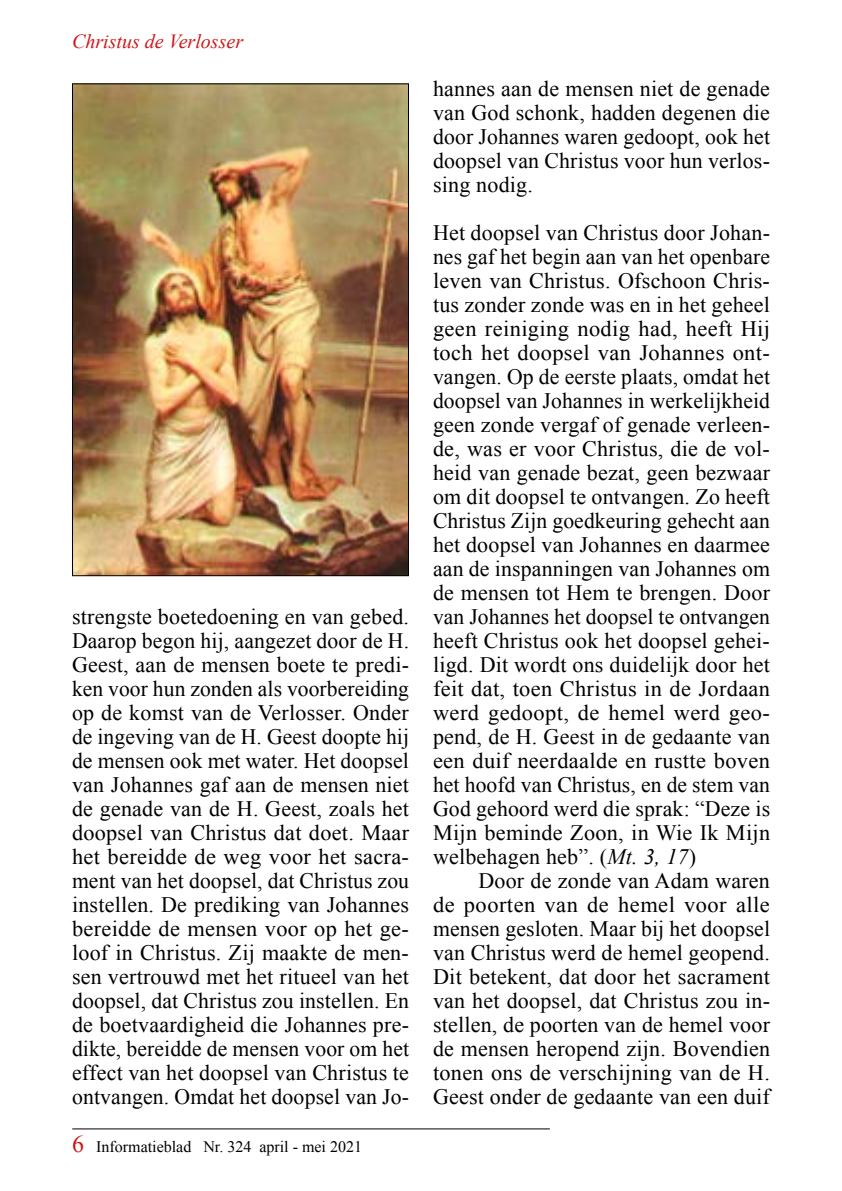
<style>
.page{position:relative;width:842px;height:1191px;background:#fff}
.page>*{position:absolute;margin:0;border:0;box-sizing:border-box;transform-origin:0 0}
.t1{font:22px/24px "Times New Roman";letter-spacing:.01em;color:#000;text-align:justify}
.t2{font:italic 20px "Times New Roman";color:#cd1719}
.t3{font:16px "Times New Roman";color:#000}
.s1{font-size:24px;color:#cd1719}
.s2{font-style:italic}
</style>
<div class="page">
<hr style="left:72px;top:1128px;width:478px;height:1px;background:#000">
<img style="left:74px;top:85px;width:333px;height:489px">
<p class="t2" style="left:72px;top:27px;width:173px">Christus de Verlosser</p>
<p class="t1" style="left:72px;top:604px;width:339px">strengste boetedoening en van gebed.<br>Daarop begon hij, aangezet door de H.<br>Geest, aan de mensen boete te predi&shy;ken voor hun zonden als voorbereiding op de komst van de Verlosser. Onder de ingeving van de H. Geest doopte hij de mensen ook met water. Het doopsel van Johannes gaf aan de mensen niet de genade van de H. Geest, zoals het doopsel van Christus dat doet. Maar het bereidde de weg voor het sacra&shy;ment van het doopsel, dat Christus zou instellen. De prediking van Johannes bereidde de mensen voor op het ge&shy;loof in Christus. Zij maakte de men&shy;sen vertrouwd met het ritueel van het doopsel, dat Christus zou instellen. En de boetvaardigheid die Johannes pre&shy;dikte, bereidde de mensen voor om het effect van het doopsel van Christus te ontvangen. Omdat het doopsel van Jo-</p>
<p class="t3" style="left:72px;top:1135px;width:291px"><span class="s1">6</span> Informatieblad Nr. 324 april - mei 2021</p>
<p class="t1" style="left:433px;top:76px;width:339px">hannes aan de mensen niet de genade van God schonk, hadden degenen die door Johannes waren gedoopt, ook het doopsel van Christus voor hun verlos&shy;sing nodig.</p>
<p class="t1" style="left:433px;top:220px;width:339px">Het doopsel van Christus door Johan&shy;nes gaf het begin aan van het openbare leven van Christus. Ofschoon Chris&shy;tus zonder zonde was en in het geheel geen reiniging nodig had, heeft Hij toch het doopsel van Johannes ont&shy;vangen. Op de eerste plaats, omdat het doopsel van Johannes in werkelijkheid geen zonde vergaf of genade verleen&shy;de, was er voor Christus, die de vol&shy;heid van genade bezat, geen bezwaar om dit doopsel te ontvangen. Zo heeft Christus Zijn goedkeuring gehecht aan het doopsel van Johannes en daarmee aan de inspanningen van Johannes om de mensen tot Hem te brengen. Door van Johannes het doopsel te ontvangen heeft Christus ook het doopsel gehei&shy;ligd. Dit wordt ons duidelijk door het feit dat, toen Christus in de Jordaan werd gedoopt, de hemel werd geo&shy;pend, de H. Geest in de gedaante van een duif neerdaalde en rustte boven het hoofd van Christus, en de stem van God gehoord werd die sprak: “Deze is Mijn beminde Zoon, in Wie Ik Mijn welbehagen heb”. (<span class="s2">Mt. 3, 17</span>)</p>
<p class="t1" style="left:433px;top:868px;width:339px;text-indent:45px">Door de zonde van Adam waren de poorten van de hemel voor alle mensen gesloten. Maar bij het doopsel van Christus werd de hemel geopend.<br>Dit betekent, dat door het sacrament van het doopsel, dat Christus zou in&shy;stellen, de poorten van de hemel voor de mensen heropend zijn. Bovendien tonen ons de verschijning van de H.<br>Geest onder de gedaante van een duif</p>
</div>
